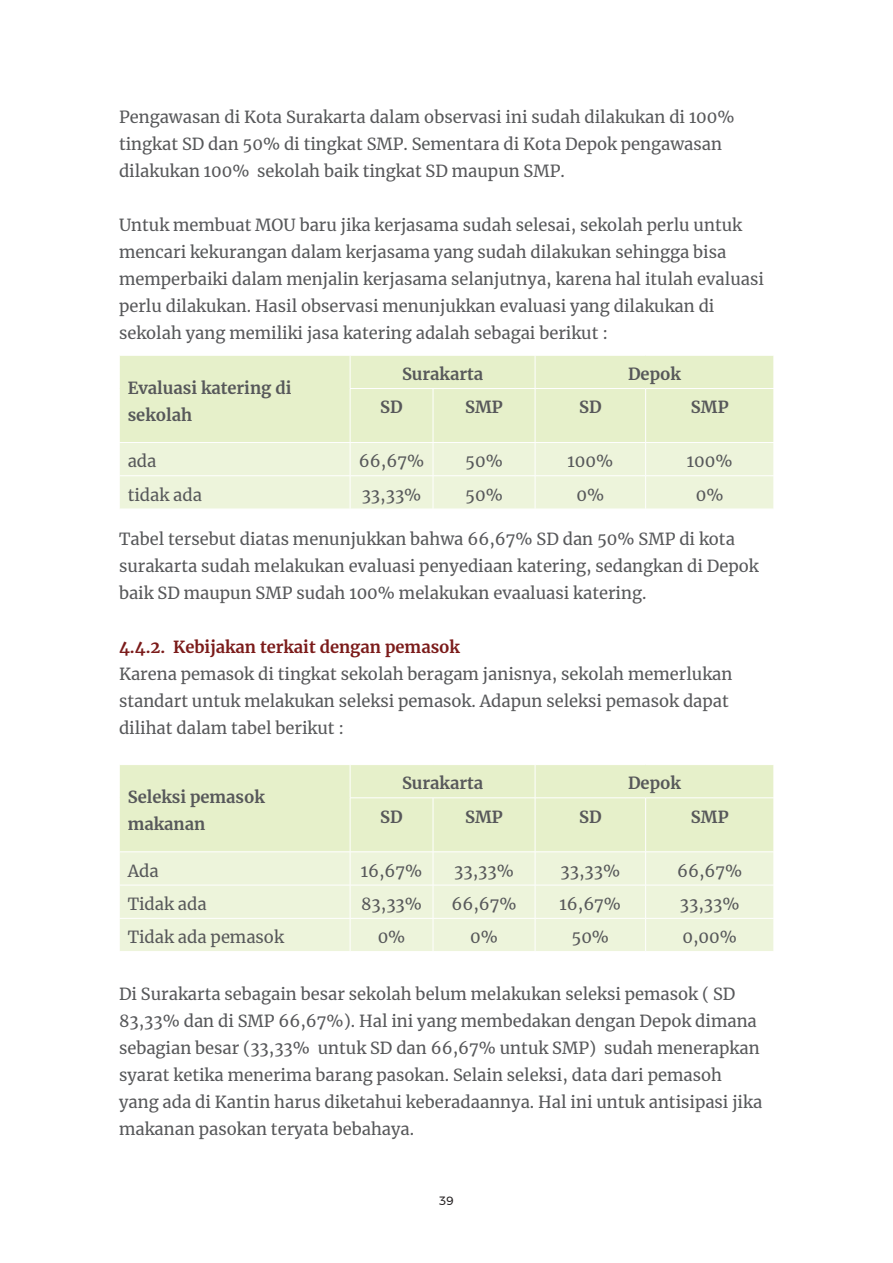
<style>
.page{position:relative;width:893px;height:1263px;background:#fff}
.page>*{position:absolute;margin:0;border:0;box-sizing:border-box;transform-origin:0 0}
.t1{font:16.5px/27px "Merriweather";color:#57585a}
.t2{font:700 16.5px/27px "Merriweather";color:#57585a}
.t3{font:700 16.5px "Merriweather";color:#7b1b1a}
.t4{font:12px "Montserrat";color:#231f20}
</style>
<div class="page">
<div style="left:120px;top:356px;width:654px;height:86px;background:#e6f0ca"></div>
<div style="left:120px;top:443px;width:654px;height:66px;background:#edf4db"></div>
<hr style="left:350px;top:355px;width:1px;height:33px;background:#fff">
<hr style="left:535px;top:355px;width:1px;height:33px;background:#fff">
<hr style="left:350px;top:388px;width:83px;height:1px;background:#fff">
<hr style="left:350px;top:389px;width:1px;height:53px;background:#fff">
<hr style="left:433px;top:388px;width:102px;height:1px;background:#fff">
<hr style="left:433px;top:389px;width:1px;height:53px;background:#fff">
<hr style="left:535px;top:388px;width:111px;height:1px;background:#fff">
<hr style="left:535px;top:389px;width:1px;height:53px;background:#fff">
<hr style="left:646px;top:388px;width:128px;height:1px;background:#fff">
<hr style="left:645px;top:389px;width:1px;height:53px;background:#fff">
<hr style="left:350px;top:443px;width:1px;height:33px;background:#fff">
<hr style="left:433px;top:443px;width:1px;height:33px;background:#fff">
<hr style="left:535px;top:443px;width:1px;height:33px;background:#fff">
<hr style="left:645px;top:443px;width:1px;height:33px;background:#fff">
<hr style="left:119px;top:475px;width:231px;height:1px;background:#fff">
<hr style="left:350px;top:475px;width:83px;height:1px;background:#fff">
<hr style="left:350px;top:476px;width:1px;height:33px;background:#fff">
<hr style="left:433px;top:475px;width:102px;height:1px;background:#fff">
<hr style="left:433px;top:476px;width:1px;height:33px;background:#fff">
<hr style="left:535px;top:475px;width:111px;height:1px;background:#fff">
<hr style="left:535px;top:476px;width:1px;height:33px;background:#fff">
<hr style="left:646px;top:475px;width:128px;height:1px;background:#fff">
<hr style="left:645px;top:476px;width:1px;height:33px;background:#fff">
<div style="left:120px;top:765px;width:654px;height:86px;background:#e6f0ca"></div>
<div style="left:120px;top:852px;width:654px;height:99px;background:#edf4db"></div>
<hr style="left:350px;top:765px;width:1px;height:33px;background:#fff">
<hr style="left:535px;top:765px;width:1px;height:33px;background:#fff">
<hr style="left:350px;top:797px;width:83px;height:1px;background:#fff">
<hr style="left:350px;top:798px;width:1px;height:54px;background:#fff">
<hr style="left:433px;top:797px;width:102px;height:1px;background:#fff">
<hr style="left:433px;top:798px;width:1px;height:54px;background:#fff">
<hr style="left:535px;top:797px;width:111px;height:1px;background:#fff">
<hr style="left:535px;top:798px;width:1px;height:54px;background:#fff">
<hr style="left:646px;top:797px;width:128px;height:1px;background:#fff">
<hr style="left:645px;top:798px;width:1px;height:54px;background:#fff">
<hr style="left:350px;top:852px;width:1px;height:33px;background:#fff">
<hr style="left:433px;top:852px;width:1px;height:33px;background:#fff">
<hr style="left:535px;top:852px;width:1px;height:33px;background:#fff">
<hr style="left:645px;top:852px;width:1px;height:33px;background:#fff">
<hr style="left:119px;top:885px;width:231px;height:1px;background:#fff">
<hr style="left:350px;top:885px;width:83px;height:1px;background:#fff">
<hr style="left:350px;top:885px;width:1px;height:33px;background:#fff">
<hr style="left:433px;top:885px;width:102px;height:1px;background:#fff">
<hr style="left:433px;top:885px;width:1px;height:33px;background:#fff">
<hr style="left:535px;top:885px;width:111px;height:1px;background:#fff">
<hr style="left:535px;top:885px;width:1px;height:33px;background:#fff">
<hr style="left:646px;top:885px;width:128px;height:1px;background:#fff">
<hr style="left:645px;top:885px;width:1px;height:33px;background:#fff">
<hr style="left:119px;top:918px;width:231px;height:1px;background:#fff">
<hr style="left:350px;top:918px;width:83px;height:1px;background:#fff">
<hr style="left:350px;top:918px;width:1px;height:33px;background:#fff">
<hr style="left:433px;top:918px;width:102px;height:1px;background:#fff">
<hr style="left:433px;top:918px;width:1px;height:33px;background:#fff">
<hr style="left:535px;top:918px;width:111px;height:1px;background:#fff">
<hr style="left:535px;top:918px;width:1px;height:33px;background:#fff">
<hr style="left:646px;top:918px;width:128px;height:1px;background:#fff">
<hr style="left:645px;top:918px;width:1px;height:33px;background:#fff">
<p class="t1" style="left:119px;top:103px;width:617px">Pengawasan di Kota Surakarta dalam observasi ini sudah dilakukan di 100% tingkat SD dan 50% di tingkat SMP. Sementara di Kota Depok pengawasan dilakukan 100% sekolah baik tingkat SD maupun SMP.</p>
<p class="t1" style="left:119px;top:211px;width:646px">Untuk membuat MOU baru jika kerjasama sudah selesai, sekolah perlu untuk mencari kekurangan dalam kerjasama yang sudah dilakukan sehingga bisa memperbaiki dalam menjalin kerjasama selanjutnya, karena hal itulah evaluasi perlu dilakukan. Hasil observasi menunjukkan evaluasi yang dilakukan di sekolah yang memiliki jasa katering adalah sebagai berikut :</p>
<p class="t2" style="left:128px;top:374px;width:165px">Evaluasi katering di sekolah</p>
<p class="t2" style="left:402px;top:360px;width:83px">Surakarta</p>
<p class="t2" style="left:628px;top:360px;width:54px">Depok</p>
<p class="t2" style="left:380px;top:393px;width:24px">SD</p>
<p class="t2" style="left:465px;top:393px;width:39px">SMP</p>
<p class="t2" style="left:579px;top:393px;width:24px">SD</p>
<p class="t2" style="left:691px;top:393px;width:39px">SMP</p>
<p class="t1" style="left:128px;top:447px;width:30px">ada</p>
<p class="t1" style="left:359px;top:447px;width:67px">66,67%</p>
<p class="t1" style="left:465px;top:447px;width:39px">50%</p>
<p class="t1" style="left:568px;top:447px;width:47px">100%</p>
<p class="t1" style="left:687px;top:447px;width:47px">100%</p>
<p class="t1" style="left:128px;top:480px;width:76px">tidak ada</p>
<p class="t1" style="left:362px;top:480px;width:61px">33,33%</p>
<p class="t1" style="left:465px;top:480px;width:39px">50%</p>
<p class="t1" style="left:576px;top:480px;width:29px">0%</p>
<p class="t1" style="left:696px;top:480px;width:29px">0%</p>
<p class="t1" style="left:119px;top:525px;width:641px">Tabel tersebut diatas menunjukkan bahwa 66,67% SD dan 50% SMP di kota surakarta sudah melakukan evaluasi penyediaan katering, sedangkan di Depok baik SD maupun SMP sudah 100% melakukan evaaluasi katering.</p>
<p class="t3" style="left:119px;top:636px;width:342px">4.4.2. Kebijakan terkait dengan pemasok</p>
<p class="t1" style="left:119px;top:660px;width:615px">Karena pemasok di tingkat sekolah beragam janisnya, sekolah memerlukan standart untuk melakukan seleksi pemasok. Adapun seleksi pemasok dapat dilihat dalam tabel berikut :</p>
<p class="t2" style="left:128px;top:783px;width:139px">Seleksi pemasok makanan</p>
<p class="t2" style="left:402px;top:769px;width:83px">Surakarta</p>
<p class="t2" style="left:628px;top:769px;width:54px">Depok</p>
<p class="t2" style="left:380px;top:803px;width:24px">SD</p>
<p class="t2" style="left:465px;top:803px;width:39px">SMP</p>
<p class="t2" style="left:579px;top:803px;width:24px">SD</p>
<p class="t2" style="left:691px;top:803px;width:39px">SMP</p>
<p class="t1" style="left:128px;top:857px;width:32px">Ada</p>
<p class="t1" style="left:361px;top:857px;width:63px">16,67%</p>
<p class="t1" style="left:454px;top:857px;width:61px">33,33%</p>
<p class="t1" style="left:560px;top:857px;width:61px">33,33%</p>
<p class="t1" style="left:677px;top:857px;width:67px">66,67%</p>
<p class="t1" style="left:128px;top:890px;width:80px">Tidak ada</p>
<p class="t1" style="left:361px;top:890px;width:62px">83,33%</p>
<p class="t1" style="left:451px;top:890px;width:67px">66,67%</p>
<p class="t1" style="left:560px;top:890px;width:63px">16,67%</p>
<p class="t1" style="left:680px;top:890px;width:61px">33,33%</p>
<p class="t1" style="left:128px;top:923px;width:158px">Tidak ada pemasok</p>
<p class="t1" style="left:378px;top:923px;width:29px">0%</p>
<p class="t1" style="left:470px;top:923px;width:29px">0%</p>
<p class="t1" style="left:572px;top:923px;width:39px">50%</p>
<p class="t1" style="left:682px;top:923px;width:56px">0,00%</p>
<p class="t1" style="left:119px;top:980px;width:645px">Di Surakarta sebagain besar sekolah belum melakukan seleksi pemasok ( SD 83,33% dan di SMP 66,67%). Hal ini yang membedakan dengan Depok dimana sebagian besar (33,33% untuk SD dan 66,67% untuk SMP) sudah menerapkan syarat ketika menerima barang pasokan. Selain seleksi, data dari pemasoh yang ada di Kantin harus diketahui keberadaannya. Hal ini untuk antisipasi jika makanan pasokan teryata bebahaya.</p>
<p class="t4" style="left:439px;top:1191px;width:16px">39</p>
</div>
